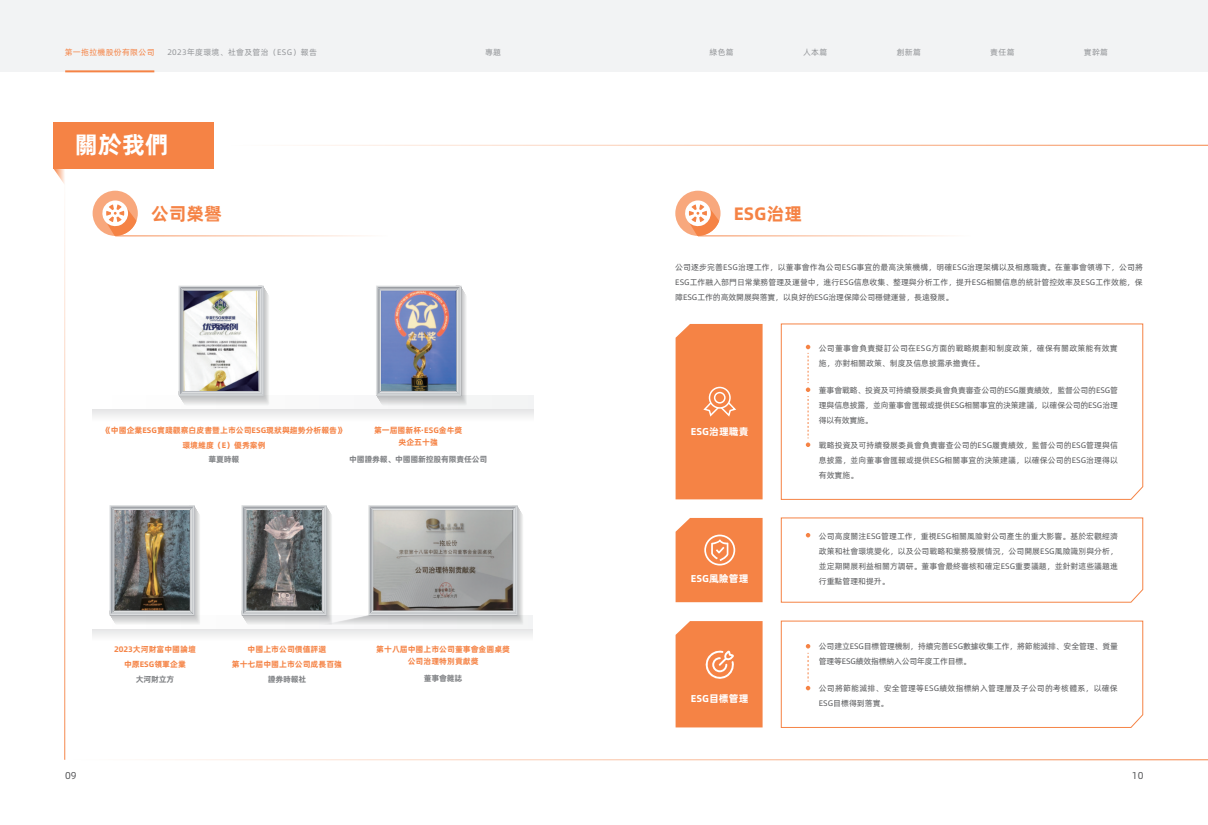
<style>
.page{position:relative;width:1208px;height:825px;background:#fff}
.page>*{position:absolute;margin:0;border:0;box-sizing:border-box;transform-origin:0 0}
.t1{font:24px "Alibaba Pu Hui Ti B";color:#fff}
.t2{font:18px "Alibaba Pu Hui Ti B";color:#f58345}
.t3{font:10px "Alibaba Pu Hui Ti B";color:#fff}
.t4{font:10px "Alibaba Pu Hui Ti R";color:#57585a}
.t5{font:8px/15px "Alibaba Pu Hui Ti R";color:#57585a;text-align:justify}
.t6{font:8px/15px "Alibaba Pu Hui Ti B";color:#f58345;text-align:center}
.t7{font:8px/15px "Alibaba Pu Hui Ti R";letter-spacing:.03em;color:#57585a}
.t8{font:8px "Alibaba Pu Hui Ti R";letter-spacing:.04em;color:#939598}
.t9{font:8px "Alibaba Pu Hui Ti B";letter-spacing:-.025em;color:#808285}
.t10{font:8px "Alibaba Pu Hui Ti R";letter-spacing:.04em;color:#f58345}
</style>
<div class="page">
<div style="left:53px;top:122px;width:160px;height:46px;background:#f58345"></div>
<svg style="left:53px;top:168px;width:11px;height:15px"></svg>
<div style="left:93px;top:191px;width:45px;height:45px;background:#f8a87d;border-radius:50%"></div>
<svg style="left:101px;top:200px;width:35px;height:36px"></svg>
<div style="left:92px;top:409px;width:441px;height:12px;background:#f0f1f1"></div>
<div style="left:92px;top:396px;width:441px;height:13px;background:#f8f8f9"></div>
<div style="left:92px;top:628px;width:441px;height:13px;background:#f1f1f1"></div>
<div style="left:92px;top:615px;width:441px;height:13px;background:#fbfbfb"></div>
<div style="left:675px;top:191px;width:45px;height:45px;background:#f8a87d;border-radius:50%"></div>
<svg style="left:684px;top:200px;width:35px;height:36px"></svg>
<svg style="left:781px;top:323px;width:362px;height:177px"></svg>
<svg style="left:781px;top:517px;width:362px;height:86px"></svg>
<svg style="left:806px;top:345px;width:4px;height:102px"></svg>
<svg style="left:781px;top:621px;width:362px;height:107px"></svg>
<svg style="left:675px;top:621px;width:87px;height:106px;background:#f5884d"></svg>
<div style="left:675px;top:324px;width:87px;height:175px;background:#f58345"></div>
<svg style="left:675px;top:518px;width:87px;height:84px;background:#f58a4f"></svg>
<svg style="left:178px;top:286px;width:91px;height:118px"></svg>
<img style="left:376px;top:286px;width:91px;height:119px">
<img style="left:109px;top:505px;width:91px;height:119px">
<svg style="left:241px;top:505px;width:282px;height:120px;background:#aaabab"></svg>
<div style="left:0;top:0;width:1208px;height:71px;background:#f2f3f4"></div>
<hr style="left:65px;top:70px;width:89px;height:2px;background:#f58345">
<p class="t10" style="left:65px;top:46px;width:91px">第一拖拉機股份有限公司</p>
<p class="t8" style="left:167px;top:46px;width:151px">2023年度環境、社會及管治（ESG）報告</p>
<p class="t8" style="left:485px;top:46px;width:18px">專題</p>
<p class="t8" style="left:709px;top:46px;width:26px">綠色篇</p>
<p class="t8" style="left:803px;top:46px;width:26px">人本篇</p>
<p class="t8" style="left:896px;top:46px;width:26px">創新篇</p>
<p class="t8" style="left:990px;top:46px;width:26px">責任篇</p>
<p class="t8" style="left:1083px;top:46px;width:26px">實幹篇</p>
<h1 class="t1" style="left:74px;top:126px;width:96px">關於我們</h1>
<h2 class="t2" style="left:151px;top:200px;width:72px">公司榮譽</h2>
<h2 class="t2" style="left:733px;top:200px;width:70px">ESG治理</h2>
<p class="t6" style="left:103px;top:422px;width:243px">《中國企業ESG實踐觀察白皮書暨上市公司ESG現狀與趨勢分析報告》環境維度（E）優秀案例</p>
<p class="t6" style="left:374px;top:423px;width:90px;line-height:12px">第一屆國新杯·ESG金牛獎央企五十強</p>
<p class="t9" style="left:209px;top:453px;width:32px">華夏時報</p>
<p class="t9" style="left:349px;top:453px;width:140px">中國證券報、中國國新控股有限責任公司</p>
<p class="t6" style="left:114px;top:641px;width:83px">2023大河財富中國論壇中原ESG領軍企業</p>
<p class="t9" style="left:136px;top:672px;width:40px">大河財立方</p>
<p class="t6" style="left:232px;top:641px;width:112px">中國上市公司價值評選<br>第十七屆中國上市公司成長百強</p>
<p class="t9" style="left:268px;top:672px;width:40px">證券時報社</p>
<p class="t6" style="left:376px;top:643px;width:135px;line-height:12px">第十八屆中國上市公司董事會金圓桌獎公司治理特別貢獻獎</p>
<p class="t9" style="left:424px;top:672px;width:40px">董事會雜誌</p>
<p class="t5" style="left:675px;top:260px;width:469px">公司逐步完善ESG治理工作，以董事會作為公司ESG事宜的最高決策機構，明確ESG治理架構以及相應職責。在董事會領導下，公司將ESG工作融入部門日常業務管理及運營中，進行ESG信息收集、整理與分析工作，提升ESG相關信息的統計管控效率及ESG工作效能，保障ESG工作的高效開展與落實，以良好的ESG治理保障公司穩健運營，長遠發展。</p>
<p class="t3" style="left:691px;top:424px;width:59px">ESG治理職責</p>
<p class="t3" style="left:691px;top:570px;width:59px">ESG風險管理</p>
<p class="t3" style="left:691px;top:690px;width:59px">ESG目標管理</p>
<p class="t7" style="left:819px;top:340px;width:300px">公司董事會負責擬訂公司在ESG方面的戰略規劃和制度政策，確保有關政策能有效實施，亦對相關政策、制度及信息披露承擔責任。</p>
<p class="t5" style="left:819px;top:382px;width:300px">董事會戰略、投資及可持續發展委員會負責審查公司的ESG履責績效，監督公司的ESG管理與信息披露，並向董事會匯報或提供ESG相關事宜的決策建議，以確保公司的ESG治理得以有效實施。</p>
<p class="t5" style="left:819px;top:437px;width:301px">戰略投資及可持續發展委員會負責審查公司的ESG履責績效，監督公司的ESG管理與信息披露，並向董事會匯報或提供ESG相關事宜的決策建議，以確保公司的ESG治理得以有效實施。</p>
<p class="t5" style="left:819px;top:528px;width:301px">公司高度關注ESG管理工作，重視ESG相關風險對公司產生的重大影響。基於宏觀經濟政策和社會環境變化，以及公司戰略和業務發展情況，公司開展ESG風險識別與分析，並定期開展利益相關方調研。董事會最終審核和確定ESG重要議題，並針對這些議題進行重點管理和提升。</p>
<p class="t5" style="left:819px;top:638px;width:300px">公司建立ESG目標管理機制，持續完善ESG數據收集工作，將節能減排、安全管理、質量管理等ESG績效指標納入公司年度工作目標。</p>
<p class="t7" style="left:819px;top:680px;width:300px">公司將節能減排、安全管理等ESG績效指標納入管理層及子公司的考核體系，以確保<br>ESG目標得到落實。</p>
<p class="t4" style="left:65px;top:768px;width:13px">09</p>
<p class="t4" style="left:1132px;top:768px;width:13px">10</p>
</div>
